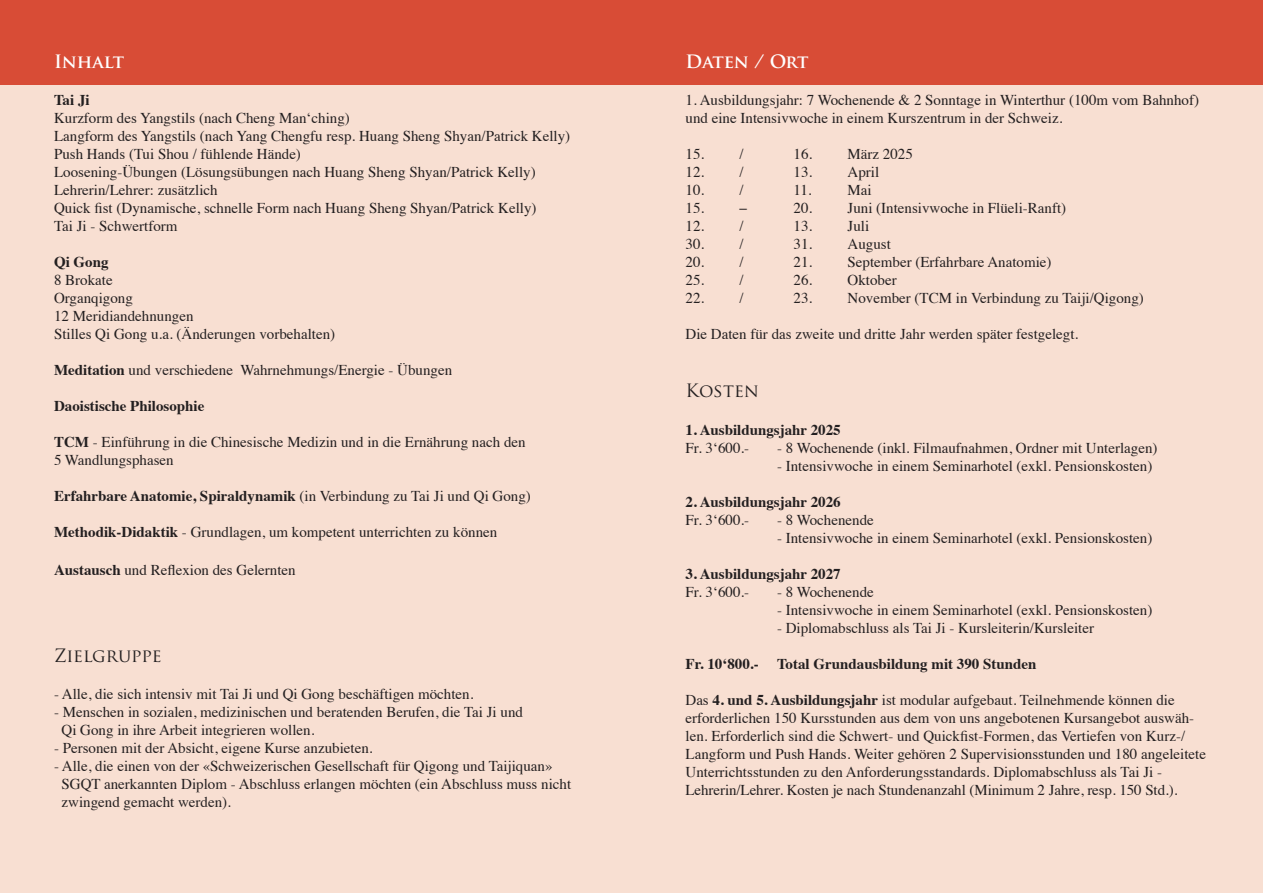
<style>
.page{position:relative;width:1263px;height:893px;background:#fff}
.page>*{position:absolute;margin:0;border:0;box-sizing:border-box;transform-origin:0 0}
.t1{font:18px "Trajan Pro";color:#231f20}
.t2{font:700 18px "Trajan Pro";letter-spacing:-.02em;color:#fff}
.t3{font:15px/18px "Times";color:#231f20}
.t4{font:700 15px "Times";color:#231f20}
.s1{font-weight:700}
.s2{font-weight:400}
.s3{font-family:"Palatino Linotype"}
</style>
<div class="page">
<div style="left:0;top:0;width:631px;height:85px;background:#d84c36"></div>
<div style="left:631px;top:0;width:632px;height:85px;background:#d84c36"></div>
<div style="left:631px;top:85px;width:632px;height:808px;background:#f8dfd2"></div>
<div style="left:0;top:85px;width:631px;height:808px;background:#f8dfd2"></div>
<p class="t2" style="left:54px;top:50px;width:72px">Inhalt</p>
<p class="t4" style="left:54px;top:86px;width:37px">Tai Ji</p>
<p class="t3" style="left:54px;top:108px;width:297px">Kurzform des Yangstils (nach Cheng Man‘ching)</p>
<p class="t3" style="left:54px;top:126px;width:518px">Langform des Yangstils (nach Yang Chengfu resp. Huang Sheng Shyan/Patrick Kelly)</p>
<p class="t3" style="left:54px;top:144px;width:248px">Push Hands (Tui Shou / fühlende Hände)</p>
<p class="t3" style="left:54px;top:162px;width:483px">Loosening-Übungen (Lösungsübungen nach Huang Sheng Shyan/Patrick Kelly)</p>
<p class="t3" style="left:54px;top:180px;width:484px">Lehrerin/Lehrer: zusätzlich<br>Quick fist (Dynamische, schnelle Form nach Huang Sheng Shyan/Patrick Kelly)</p>
<p class="t3" style="left:54px;top:216px;width:125px">Tai Ji - Schwertform</p>
<p class="t4" style="left:54px;top:248px;width:56px">Qi Gong</p>
<p class="t3" style="left:54px;top:270px;width:60px">8 Brokate</p>
<p class="t3" style="left:54px;top:288px;width:80px">Organqigong</p>
<p class="t3" style="left:54px;top:306px;width:141px">12 Meridiandehnungen</p>
<p class="t3" style="left:54px;top:324px;width:283px">Stilles Qi Gong u.a. (Änderungen vorbehalten)</p>
<p class="t3" style="left:54px;top:360px;width:400px"><span class="s1">Meditation</span> und verschiedene Wahrnehmungs/Energie - Übungen</p>
<p class="t4" style="left:54px;top:392px;width:152px">Daoistische Philosophie</p>
<p class="t3" style="left:54px;top:432px;width:473px"><span class="s1">TCM</span> - Einführung in die Chinesische Medizin und in die Ernährung nach den<br>5 Wandlungsphasen</p>
<p class="t4" style="left:54px;top:482px;width:478px">Erfahrbare Anatomie, Spiraldynamik <span class="s2">(in Verbindung zu Tai Ji und Qi Gong)</span></p>
<p class="t3" style="left:54px;top:522px;width:445px"><span class="s1">Methodik-Didaktik</span> - Grundlagen, um kompetent unterrichten zu können</p>
<p class="t3" style="left:54px;top:560px;width:243px"><span class="s1">Austausch</span> und Reflexion des Gelernten</p>
<p class="t1" style="left:54px;top:644px;width:109px">Zielgruppe</p>
<p class="t3" style="left:54px;top:684px;width:421px">- Alle, die sich intensiv mit Tai Ji und Qi Gong beschäftigen möchten.</p>
<p class="t3" style="left:54px;top:702px;width:470px">- Menschen in sozialen, medizinischen und beratenden Berufen, die Tai Ji und</p>
<p class="t3" style="left:62px;top:720px;width:254px">Qi Gong in ihre Arbeit integrieren wollen.</p>
<p class="t3" style="left:54px;top:738px;width:320px">- Personen mit der Absicht, eigene Kurse anzubieten.</p>
<p class="t3" style="left:62px;top:756px;width:511px;text-indent:-8px">- Alle, die einen von der «Schweizerischen Gesellschaft für Qigong und Taijiquan»<br>SGQT anerkannten Diplom - Abschluss erlangen möchten (ein Abschluss muss nicht zwingend gemacht werden).</p>
<p class="t2" style="left:685px;top:50px;width:125px">Daten / Ort</p>
<p class="t3" style="left:685px;top:90px;width:515px">1. Ausbildungsjahr: 7 Wochenende &amp; 2 Sonntage in Winterthur (100m vom Bahnhof) und eine Intensivwoche in einem Kurszentrum in der Schweiz.</p>
<p class="t3" style="left:685px;top:144px;width:60px">15. /</p>
<p class="t3" style="left:793px;top:144px;width:121px">16. März 2025</p>
<p class="t3" style="left:685px;top:162px;width:60px">12. /</p>
<p class="t3" style="left:793px;top:162px;width:87px">13. April</p>
<p class="t3" style="left:685px;top:180px;width:60px">10. /</p>
<p class="t3" style="left:793px;top:180px;width:80px">11. Mai</p>
<p class="t3" style="left:685px;top:198px;width:63px">15. <span class="s3">–</span></p>
<p class="t3" style="left:793px;top:198px;width:274px">20. Juni (Intensivwoche in Flüeli-Ranft)</p>
<p class="t3" style="left:685px;top:216px;width:60px">12. /</p>
<p class="t3" style="left:793px;top:216px;width:77px">13. Juli</p>
<p class="t3" style="left:685px;top:234px;width:60px">30. /</p>
<p class="t3" style="left:793px;top:234px;width:99px">31. August</p>
<p class="t3" style="left:685px;top:252px;width:60px">20. /</p>
<p class="t3" style="left:793px;top:252px;width:260px">21. September (Erfahrbare Anatomie)</p>
<p class="t3" style="left:685px;top:270px;width:60px">25. /</p>
<p class="t3" style="left:793px;top:270px;width:105px">26. Oktober</p>
<p class="t3" style="left:685px;top:288px;width:60px">22. /</p>
<p class="t3" style="left:793px;top:288px;width:352px">23. November (TCM in Verbindung zu Taiji/Qigong)</p>
<p class="t3" style="left:685px;top:324px;width:394px">Die Daten für das zweite und dritte Jahr werden später festgelegt.</p>
<p class="t1" style="left:685px;top:379px;width:75px">Kosten</p>
<p class="t4" style="left:685px;top:415px;width:157px">1. Ausbildungsjahr 2025</p>
<p class="t3" style="left:685px;top:437px;width:65px">Fr. 3‘600.-</p>
<p class="t3" style="left:777px;top:437px;width:382px">- 8 Wochenende (inkl. Filmaufnahmen, Ordner mit Unterlagen)</p>
<p class="t3" style="left:777px;top:455px;width:377px">- Intensivwoche in einem Seminarhotel (exkl. Pensionskosten)</p>
<p class="t4" style="left:685px;top:487px;width:157px">2. Ausbildungsjahr 2026</p>
<p class="t3" style="left:685px;top:509px;width:65px">Fr. 3‘600.-</p>
<p class="t3" style="left:777px;top:509px;width:98px">- 8 Wochenende</p>
<p class="t3" style="left:777px;top:527px;width:377px">- Intensivwoche in einem Seminarhotel (exkl. Pensionskosten)</p>
<p class="t4" style="left:685px;top:559px;width:157px">3. Ausbildungsjahr 2027</p>
<p class="t3" style="left:685px;top:581px;width:65px">Fr. 3‘600.-</p>
<p class="t3" style="left:777px;top:581px;width:98px">- 8 Wochenende</p>
<p class="t3" style="left:777px;top:599px;width:377px">- Intensivwoche in einem Seminarhotel (exkl. Pensionskosten)</p>
<p class="t3" style="left:777px;top:617px;width:318px">- Diplomabschluss als Tai Ji - Kursleiterin/Kursleiter</p>
<p class="t4" style="left:685px;top:649px;width:353px">Fr. 10‘800.- Total Grundausbildung mit 390 Stunden</p>
<p class="t3" style="left:685px;top:689px;width:522px">Das <span class="s1">4. und 5. Ausbildungsjahr</span> ist modular aufgebaut. Teilnehmende können die erforderlichen 150 Kursstunden aus dem von uns angebotenen Kursangebot auswäh&shy;len. Erforderlich sind die Schwert- und Quickfist-Formen, das Vertiefen von Kurz-/ Langform und Push Hands. Weiter gehören 2 Supervisionsstunden und 180 angeleitete Unterrichtsstunden zu den Anforderungsstandards. Diplomabschluss als Tai Ji -</p>
<p class="t3" style="left:685px;top:779px;width:493px">Lehrerin/Lehrer. Kosten je nach Stundenanzahl (Minimum 2 Jahre, resp. 150 Std.).</p>
</div>
